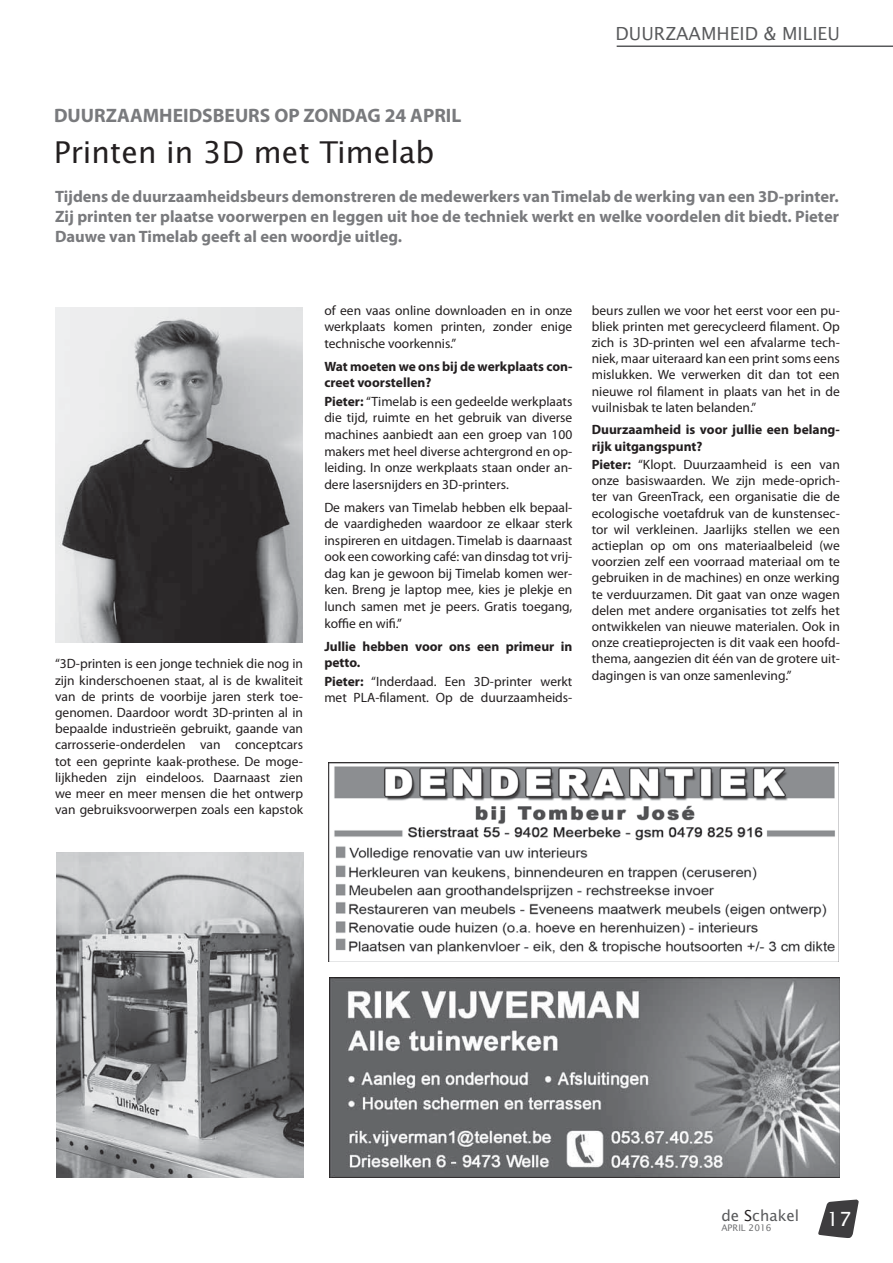
<style>
.page{position:relative;width:893px;height:1263px;background:#fff}
.page>*{position:absolute;margin:0;border:0;box-sizing:border-box;transform-origin:0 0}
.t1{font:30px "Lucida Sans Std";color:#231f20}
.t2{font:700 19.5px "Myriad Pro";color:#797a7d}
.t3{font:19.5px "Lucida Sans Std";color:#fff}
.t4{font:18px "Lucida Sans Std";color:#58595b}
.t5{font:700 16.5px/19.8px "Myriad Pro";color:#797a7d;text-align:justify}
.t6{font:15.15px "Lucida Sans Std";color:#58595b}
.t7{font:13.5px/16.2px "Myriad Pro";color:#231f20;text-align:justify}
.t8{font:700 13.5px/16.5px "Myriad Pro";color:#231f20}
.t9{font:9px "Lucida Sans Std";color:#6d6e70}
.s1{font-weight:700}
.s2{color:#231f20}
</style>
<div class="page">
<hr style="left:617px;top:46px;width:276px;height:1px;background:#58595b">
<svg style="left:818px;top:1199px;width:41px;height:39px"></svg>
<img style="left:56px;top:307px;width:246px;height:335px">
<img style="left:56px;top:852px;width:247px;height:326px">
<img style="left:329px;top:762px;width:510px;height:200px">
<img style="left:330px;top:977px;width:510px;height:200px">
<h3 class="t4" style="left:615px;top:25px;width:226px">DUURZAAMHEID &amp; MILIEU</h3>
<h2 class="t2" style="left:54px;top:108px;width:409px">DUURZAAMHEIDSBEURS OP ZONDAG 24 APRIL</h2>
<h1 class="t1" style="left:54px;top:138px;width:382px">Printen in 3D met Timelab</h1>
<p class="t5" style="left:55px;top:188px;width:785px">Tijdens de duurzaamheidsbeurs demonstreren de medewerkers van Timelab de werking van een 3D-printer.<br>Zij printen ter plaatse voorwerpen en leggen uit hoe de techniek werkt en welke voordelen dit biedt. Pieter Dauwe van Timelab geeft al een woordje uitleg.</p>
<p class="t7" style="left:55px;top:657px;width:250px">“3D-printen is een jonge techniek die nog in zijn kinderschoenen staat, al is de kwaliteit van de prints de voorbije jaren sterk toe&shy;genomen. Daardoor wordt 3D-printen al in bepaalde industrieën gebruikt, gaande van carrosserie-onderdelen van conceptcars tot een geprinte kaak-prothese. De moge&shy;lijkheden zijn eindeloos. Daarnaast zien we meer en meer mensen die het ontwerp van gebruiksvoorwerpen zoals een kapstok</p>
<p class="t7" style="left:324px;top:303px;width:250px">of een vaas online downloaden en in onze werkplaats komen printen, zonder enige technische voorkennis.”</p>
<p class="t8" style="left:324px;top:359px;width:250px">Wat moeten we ons bij de werkplaats con&shy;creet voorstellen?</p>
<p class="t7" style="left:324px;top:394px;width:250px"><span class="s1">Pieter:</span> “Timelab is een gedeelde werkplaats die tijd, ruimte en het gebruik van diverse machines aanbiedt aan een groep van 100 makers met heel diverse achtergrond en op&shy;leiding. In onze werkplaats staan onder an&shy;dere lasersnijders en 3D-printers.</p>
<p class="t7" style="left:324px;top:500px;width:250px">De makers van Timelab hebben elk bepaal&shy;de vaardigheden waardoor ze elkaar sterk inspireren en uitdagen. Timelab is daarnaast ook een coworking café: van dinsdag tot vrij&shy;dag kan je gewoon bij Timelab komen wer&shy;ken. Breng je laptop mee, kies je plekje en lunch samen met je peers. Gratis toegang, koffie en wifi.”</p>
<p class="t8" style="left:324px;top:639px;width:250px">Jullie hebben voor ons een primeur in petto.</p>
<p class="t7" style="left:324px;top:674px;width:250px"><span class="s1">Pieter:</span> “Inderdaad. Een 3D-printer werkt met PLA-filament. Op de duurzaamheids-</p>
<p class="t7" style="left:592px;top:303px;width:250px">beurs zullen we voor het eerst voor een pu&shy;bliek printen met gerecycleerd filament. Op zich is 3D-printen wel een afvalarme tech&shy;niek, maar uiteraard kan een print soms eens mislukken. We verwerken dit dan tot een nieuwe rol filament in plaats van het in de vuilnisbak te laten belanden.”</p>
<p class="t8" style="left:592px;top:423px;width:250px">Duurzaamheid is voor jullie een belang&shy;rijk uitgangspunt?</p>
<p class="t7" style="left:592px;top:458px;width:250px"><span class="s1">Pieter:</span> “Klopt. Duurzaamheid is een van onze basiswaarden. We zijn mede-oprich&shy;ter van GreenTrack, een organisatie die de ecologische voetafdruk van de kunstensec&shy;tor wil verkleinen. Jaarlijks stellen we een actieplan op om ons materiaalbeleid (we voorzien zelf een voorraad materiaal om te gebruiken in de machines) en onze werking te verduurzamen. Dit gaat van onze wagen delen met andere organisaties tot zelfs het ontwikkelen van nieuwe materialen. Ook in onze creatieprojecten is dit vaak een hoofd&shy;thema, aangezien dit één van de grotere uit&shy;dagingen is van onze samenleving.”</p>
<p class="t6" style="left:721px;top:1208px;width:79px">de <span class="s2">S</span>chakel</p>
<p class="t9" style="left:721px;top:1224px;width:52px">APRIL 2016</p>
<h2 class="t3" style="left:827px;top:1209px;width:26px">17</h2>
</div>
